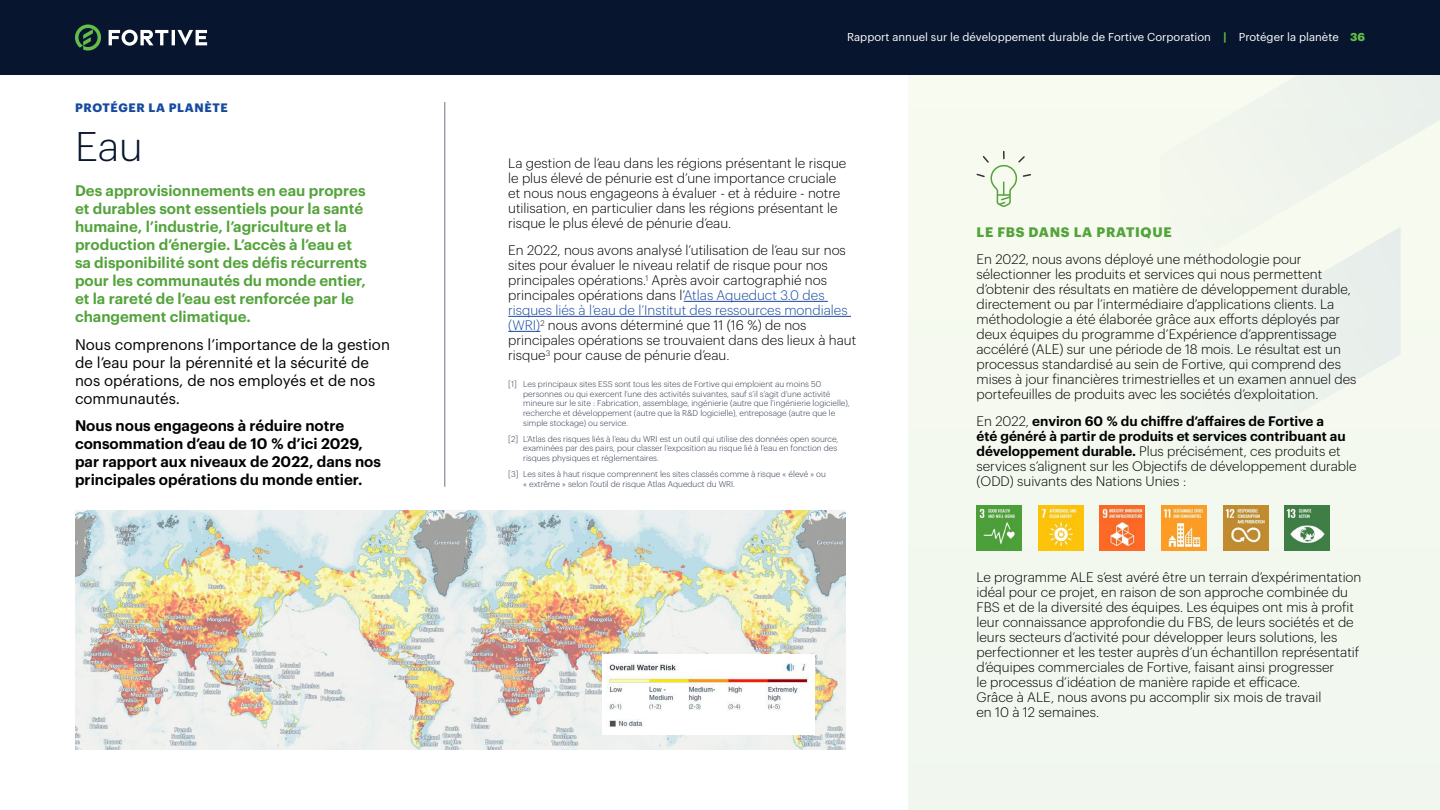
<style>
.page{position:relative;width:1440px;height:810px;background:#fff}
.page>*{position:absolute;margin:0;border:0;box-sizing:border-box;transform-origin:0 0}
.t1{font:300 40.5px "Graphik";color:#07162e}
.t2{font:600 15px/18px "Graphik";color:#53a33b}
.t3{font:600 15px/18px "Graphik";color:#000}
.t4{font:15px/18px "Graphik";color:#000}
.t5{font:300 13.5px/15px "Graphik";color:#000}
.t6{font:700 13.5px "Graphik";letter-spacing:.055em;color:#53a33b}
.t7{font:700 12px "Graphik";letter-spacing:.055em;color:#174a9f}
.t8{font:11.25px "Graphik";color:#fff}
.t9{font:300 8.25px/9.8px "Graphik";color:#2d394e}
.s1{font-weight:700;color:#64be49}
.s2{color:#174a9f}
.s3{font-weight:600}
</style>
<div class="page">
<div style="left:908px;top:0;width:532px;height:810px;background:#f3f8ef"></div>
<div style="left:1347px;top:283px;width:53px;height:86px;background:#e8efeb"></div>
<svg style="left:1340px;top:75px;width:100px;height:208px"></svg>
<img style="left:976px;top:527px;width:46px;height:24px">
<img style="left:1038px;top:506px;width:45px;height:45px">
<img style="left:1100px;top:506px;width:45px;height:45px">
<img style="left:1161px;top:506px;width:46px;height:45px">
<img style="left:1223px;top:506px;width:45px;height:45px">
<img style="left:1285px;top:506px;width:45px;height:45px">
<div style="left:0;top:0;width:1440px;height:75px;background:#07162e"></div>
<svg style="left:109px;top:30px;width:98px;height:16px"></svg>
<svg style="left:75px;top:24px;width:26px;height:27px"></svg>
<img style="left:75px;top:510px;width:378px;height:240px">
<img style="left:453px;top:510px;width:392px;height:240px">
<hr style="left:684px;top:301px;width:144px;height:1px;background:#174a9f">
<hr style="left:508px;top:316px;width:343px;height:1px;background:#174a9f">
<hr style="left:508px;top:331px;width:32px;height:1px;background:#174a9f">
<img style="left:603px;top:655px;width:212px;height:80px">
<svg style="left:976px;top:151px;width:55px;height:376px"></svg>
<hr style="left:445px;top:102px;width:1px;height:385px;background:#6b7382">
<p class="t7" style="left:75px;top:98px;width:154px">PROTÉGER LA PLANÈTE</p>
<h1 class="t1" style="left:75px;top:117px;width:69px">Eau</h1>
<p class="t2" style="left:75px;top:180px;width:293px">Des approvisionnements en eau propres et durables sont essentiels pour la santé humaine, l’industrie, l’agriculture et la production d’énergie. L’accès à l’eau et sa disponibilité sont des défis récurrents pour les communautés du monde entier, et la rareté de l’eau est renforcée par le changement climatique.</p>
<p class="t4" style="left:75px;top:334px;width:316px">Nous comprenons l’importance de la gestion de l’eau pour la pérennité et la sécurité de nos opérations, de nos employés et de nos communautés.</p>
<p class="t3" style="left:75px;top:416px;width:308px">Nous nous engageons à réduire notre consommation d’eau de 10 % d’ici 2029, par rapport aux niveaux de 2022, dans nos principales opérations du monde entier.</p>
<p class="t8" style="left:847px;top:29px;width:519px">Rapport annuel sur le développement durable de Fortive Corporation <span class="s1">|</span> Protéger la planète <span class="s1">36</span></p>
<p class="t5" style="left:508px;top:155px;width:340px">La gestion de l’eau dans les régions présentant le risque le plus élevé de pénurie est d’une importance cruciale et nous nous engageons à évaluer - et à réduire - notre utilisation, en particulier dans les régions présentant le risque le plus élevé de pénurie d’eau.</p>
<p class="t5" style="left:508px;top:242px;width:350px">En 2022, nous avons analysé l’utilisation de l’eau sur nos sites pour évaluer le niveau relatif de risque pour nos principales opérations.<sup>1</sup> Après avoir cartographié nos principales opérations dans l’<span class="s2">Atlas Aqueduct 3.0 des risques liés à l’eau de l’Institut des ressources mondiales (WRI)</span><sup>2</sup> nous avons déterminé que 11 (16 %) de nos principales opérations se trouvaient dans des lieux à haut risque<sup>3</sup> pour cause de pénurie d’eau.</p>
<p class="t9" style="left:523px;top:378px;width:328px;text-indent:-15px">[1] Les principaux sites ESS sont tous les sites de Fortive qui emploient au moins 50 personnes ou qui exercent l’une des activités suivantes, sauf s’il s’agit d’une activité mineure sur le site : Fabrication, assemblage, ingénierie (autre que l’ingénierie logicielle), recherche et développement (autre que la R&amp;D logicielle), entreposage (autre que le simple stockage) ou service.</p>
<p class="t9" style="left:523px;top:433px;width:317px;text-indent:-15px">[2] L’Atlas des risques liés à l’eau du WRI est un outil qui utilise des données open source, examinées par des pairs, pour classer l’exposition au risque lié à l’eau en fonction des risques physiques et réglementaires.</p>
<p class="t9" style="left:523px;top:468px;width:304px;text-indent:-15px">[3] Les sites à haut risque comprennent les sites classés comme à risque « élevé » ou « extrême » selon l’outil de risque Atlas Aqueduct du WRI.</p>
<p class="t6" style="left:977px;top:222px;width:197px">LE FBS DANS LA PRATIQUE</p>
<p class="t5" style="left:976px;top:250px;width:381px">En 2022, nous avons déployé une méthodologie pour sélectionner les produits et services qui nous permettent d’obtenir des résultats en matière de développement durable, directement ou par l’intermédiaire d’applications clients. La méthodologie a été élaborée grâce aux efforts déployés par deux équipes du programme d’Expérience d’apprentissage accéléré (ALE) sur une période de 18 mois. Le résultat est un processus standardisé au sein de Fortive, qui comprend des mises à jour financières trimestrielles et un examen annuel des portefeuilles de produits avec les sociétés d’exploitation.</p>
<p class="t5" style="left:976px;top:412px;width:382px">En 2022, <span class="s3">environ 60 % du chiffre d’affaires de Fortive a<br>été généré à partir de produits et services contribuant au développement durable.</span> Plus précisément, ces produits et services s’alignent sur les Objectifs de développement durable (ODD) suivants des Nations Unies :</p>
<p class="t5" style="left:976px;top:568px;width:387px">Le programme ALE s’est avéré être un terrain d’expérimentation idéal pour ce projet, en raison de son approche combinée du FBS et de la diversité des équipes. Les équipes ont mis à profit leur connaissance approfondie du FBS, de leurs sociétés et de leurs secteurs d’activité pour développer leurs solutions, les perfectionner et les tester auprès d’un échantillon représentatif d’équipes commerciales de Fortive, faisant ainsi progresser<br>le processus d’idéation de manière rapide et efficace.<br>Grâce à ALE, nous avons pu accomplir six mois de travail<br>en 10 à 12 semaines.</p>
</div>
